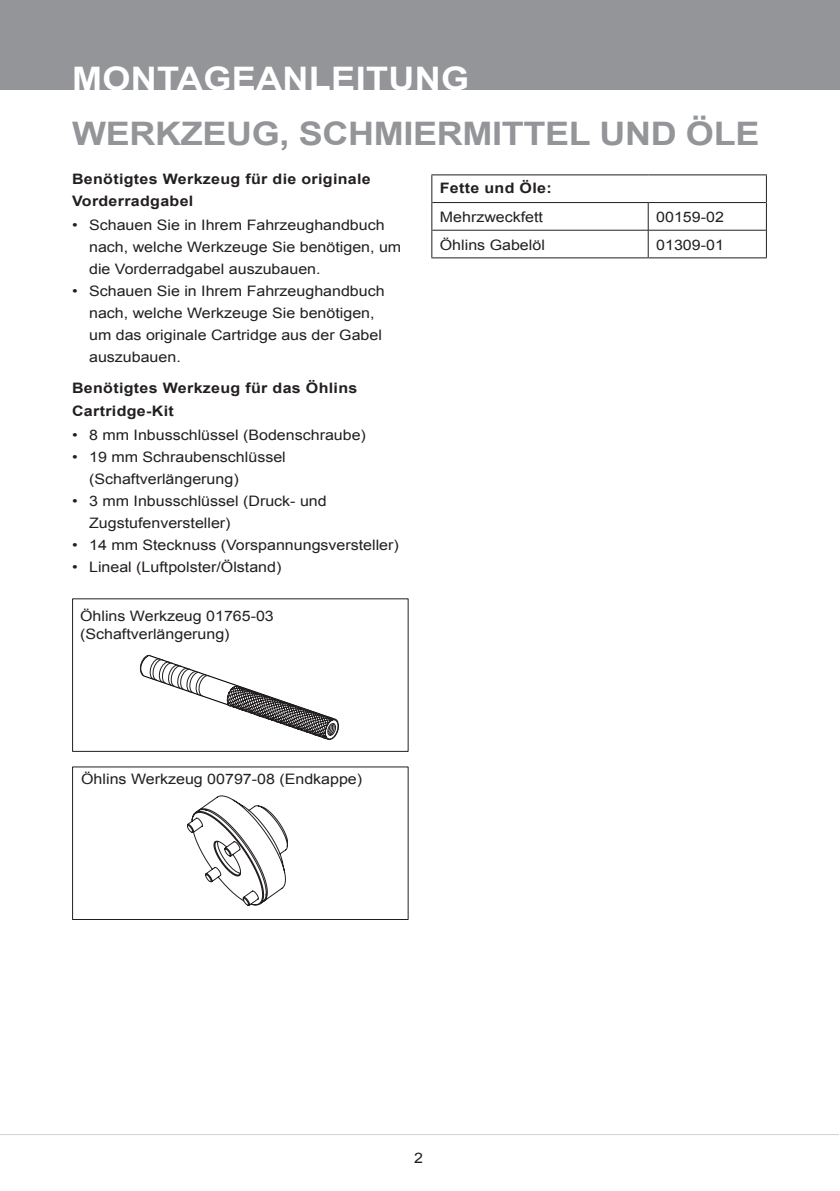
<style>
.page{position:relative;width:840px;height:1191px;background:#fff}
.page>*{position:absolute;margin:0;border:0;box-sizing:border-box;transform-origin:0 0}
.t1{font:700 32.4px "Arial";letter-spacing:-.01em;color:#939598;scale:1.11 1}
.t2{font:700 32.4px "Arial";letter-spacing:.01em;color:#fff;scale:1.11 1}
.t3{font:14.4px/22px "Arial";color:#231f20;scale:1.11 1}
.t4{font:700 14.4px/22px "Arial";letter-spacing:.02em;color:#231f20;scale:1.11 1}
</style>
<div class="page">
<div style="left:0;top:0;width:839px;height:90px;background:#939598"></div>
<hr style="left:0;top:1134px;width:838px;height:1px;background:#d1d2d4">
<div style="left:72px;top:598px;width:336px;height:154px;border:1px solid #231f20"></div>
<div style="left:72px;top:766px;width:336px;height:154px;border:1px solid #231f20"></div>
<svg style="left:139px;top:654px;width:200px;height:86px"></svg>
<svg style="left:187px;top:795px;width:100px;height:110px"></svg>
<hr style="left:431px;top:174px;width:217px;height:1px;background:#231f20">
<hr style="left:648px;top:174px;width:118px;height:1px;background:#231f20">
<svg style="left:431px;top:175px;width:1px;height:82px"></svg>
<svg style="left:765px;top:175px;width:1px;height:82px"></svg>
<hr style="left:431px;top:257px;width:217px;height:1px;background:#231f20">
<hr style="left:648px;top:257px;width:118px;height:1px;background:#231f20">
<hr style="left:432px;top:202px;width:216px;height:1px;background:#231f20">
<hr style="left:648px;top:202px;width:117px;height:1px;background:#231f20">
<hr style="left:432px;top:230px;width:216px;height:1px;background:#231f20">
<hr style="left:648px;top:230px;width:117px;height:1px;background:#231f20">
<svg style="left:647px;top:203px;width:1px;height:54px"></svg>
<h1 class="t2" style="left:72px;top:57px;width:189px">Montageanl</h1>
<h1 class="t2" style="left:331px;top:57px;width:126px">eitung</h1>
<h1 class="t1" style="left:72px;top:112px;width:250px">Werkzeug, Schm</h1>
<h1 class="t1" style="left:403px;top:112px;width:322px">iermittel und Öle</h1>
<p class="t4" style="left:72px;top:168px;width:270px">Benötigtes Werkzeug für die originale<br>Vorderradgabel</p>
<p class="t3" style="left:89px;top:214px;width:282px;text-indent:-17px">• Schauen Sie in Ihrem Fahrzeughandbuch nach, welche Werkzeuge Sie benötigen, um die Vorderradgabel auszubauen.</p>
<p class="t3" style="left:89px;top:280px;width:268px;text-indent:-17px">• Schauen Sie in Ihrem Fahrzeughandbuch nach, welche Werkzeuge Sie benötigen, um das originale Cartridge aus der Gabel auszubauen.</p>
<p class="t4" style="left:72px;top:378px;width:257px">Benötigtes Werkzeug für das Öhlins<br>Cartridge-Kit</p>
<p class="t3" style="left:72px;top:423px;width:266px">• 8 mm Inbusschlüssel (Bodenschraube)</p>
<p class="t3" style="left:89px;top:445px;width:179px;text-indent:-17px">• 19 mm Schraubenschlüssel (Schaftverlängerung)</p>
<p class="t3" style="left:89px;top:489px;width:215px;text-indent:-17px">• 3 mm Inbusschlüssel (Druck- und<br>Zugstufenversteller)</p>
<p class="t3" style="left:72px;top:533px;width:296px">• 14 mm Stecknuss (Vorspannungsversteller)</p>
<p class="t3" style="left:72px;top:555px;width:190px">• Lineal (Luftpolster/Ölstand)</p>
<p class="t3" style="left:80px;top:607px;width:176px;line-height:18px">Öhlins Werkzeug 01765-03 (Schaftverlängerung)</p>
<p class="t4" style="left:439px;top:177px;width:102px">Fette und Öle:</p>
<p class="t3" style="left:439px;top:206px;width:94px">Mehrzweckfett</p>
<p class="t3" style="left:655px;top:206px;width:62px">00159-02</p>
<p class="t3" style="left:439px;top:234px;width:96px">Öhlins Gabelöl</p>
<p class="t3" style="left:655px;top:234px;width:62px">01309-01</p>
<p class="t3" style="left:81px;top:768px;width:254px">Öhlins Werkzeug 00797-08 (Endkappe)</p>
<p class="t3" style="left:414px;top:1147px;width:10px">2</p>
</div>
